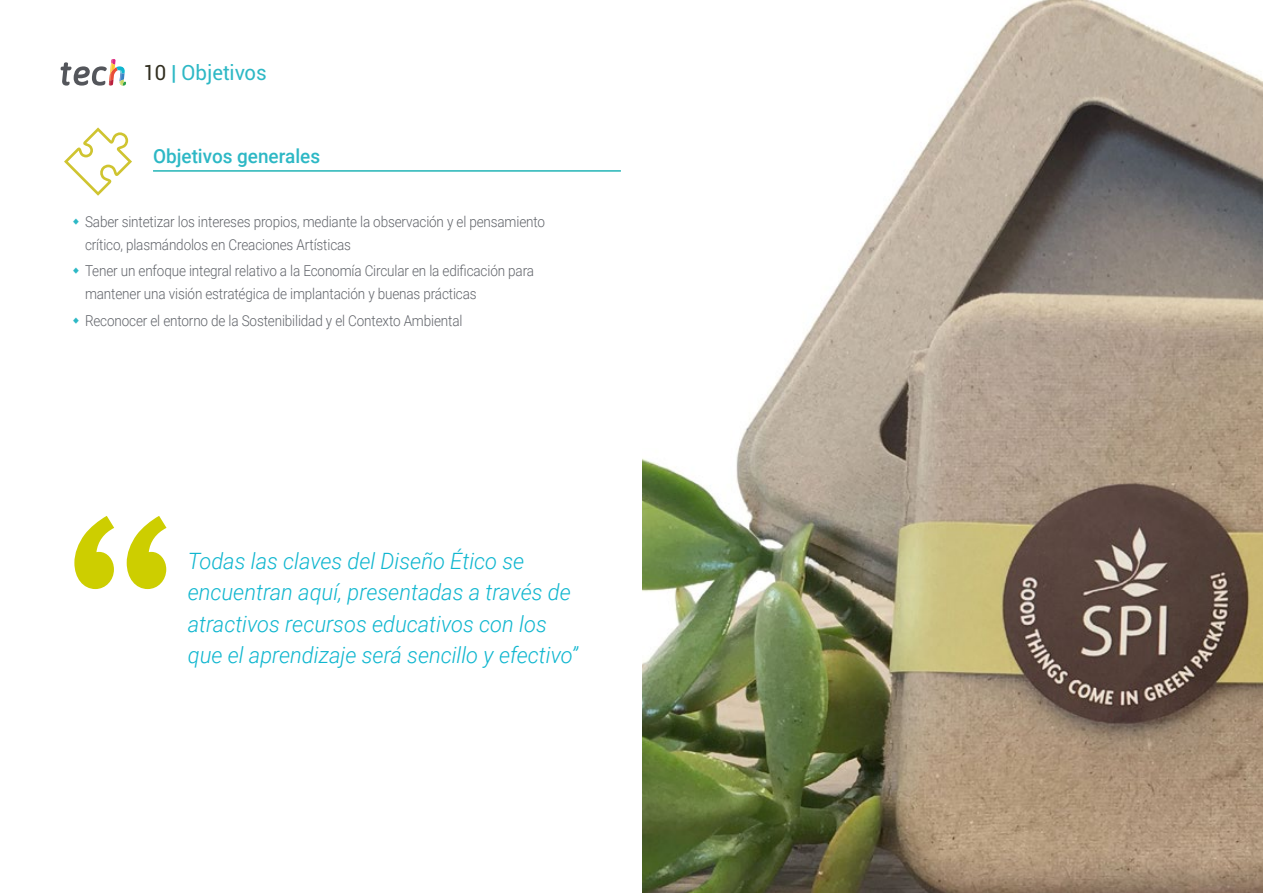
<style>
.page{position:relative;width:1263px;height:893px;background:#fff}
.page>*{position:absolute;margin:0;border:0;box-sizing:border-box;transform-origin:0 0}
.t1{font:italic 300 22.5px/31.5px "Roboto";color:#0fb6cf}
.t2{font:21px "Roboto";color:#2db8c5}
.t3{font:500 19.5px "Roboto";color:#2db8c5}
.t4{font:300 15px/22.5px "Roboto";letter-spacing:-.01em;color:#61646a;scale:.9 1}
.s1{color:#312e20}
</style>
<div class="page">
<hr style="left:153px;top:171px;width:468px;height:1px;background:#2db8c5">
<svg style="left:64px;top:127px;width:68px;height:69px"></svg>
<svg style="left:61px;top:59px;width:65px;height:27px"></svg>
<svg style="left:74px;top:516px;width:93px;height:73px"></svg>
<img style="left:642px;top:0;width:621px;height:893px">
<h2 class="t2" style="left:144px;top:57px;width:125px"><span class="s1">10</span> | Objetivos</h2>
<h3 class="t3" style="left:153px;top:142px;width:169px">Objetivos generales</h3>
<p class="t4" style="left:85px;top:210px;width:513px">Saber sintetizar los intereses propios, mediante la observación y el pensamiento crítico, plasmándolos en Creaciones Artísticas</p>
<p class="t4" style="left:85px;top:259px;width:500px">Tener un enfoque integral relativo a la Economía Circular en la edificación para mantener una visión estratégica de implantación y buenas prácticas</p>
<p class="t4" style="left:85px;top:308px;width:421px">Reconocer el entorno de la Sostenibilidad y el Contexto Ambiental</p>
<h1 class="t1" style="left:188px;top:544px;width:391px">Todas las claves del Diseño Ético se encuentran aquí, presentadas a través de atractivos recursos educativos con los que el aprendizaje será sencillo y efectivo”</h1>
</div>
